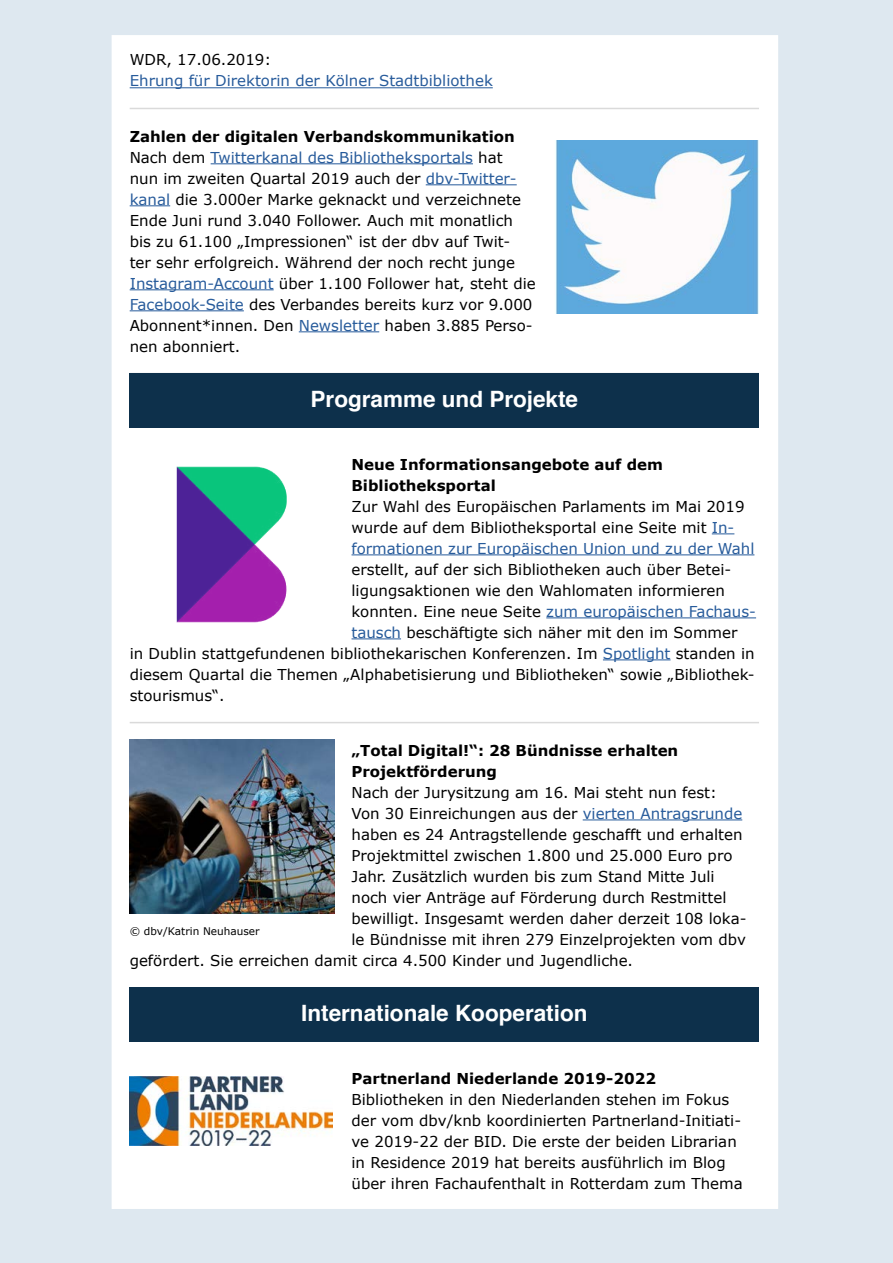
<style>
.page{position:relative;width:893px;height:1263px;background:#dee8f0}
.page>*{position:absolute;margin:0;border:0;box-sizing:border-box;transform-origin:0 0}
.t1{font:700 22.5px "Helvetica";color:#fff}
.t2{font:15px/21px "Verdana";color:#000}
.t3{font:700 15px/21px "Verdana";color:#000}
.t4{font:15px "Verdana";color:#275b9b}
.t5{font:10.5px "Verdana";color:#000}
.s1{font-weight:700}
.s2{color:#275b9b}
.s3{color:#000}
</style>
<div class="page">
<div style="left:112px;top:35px;width:666px;height:1174px;background:#fff"></div>
<hr style="left:130px;top:108px;width:629px;height:1px;background:#dadada">
<hr style="left:130px;top:87px;width:363px;height:1px;background:#275b9b">
<hr style="left:211px;top:163px;width:262px;height:1px;background:#275b9b">
<hr style="left:426px;top:184px;width:91px;height:1px;background:#275b9b">
<hr style="left:130px;top:205px;width:40px;height:1px;background:#275b9b">
<hr style="left:130px;top:289px;width:144px;height:1px;background:#275b9b">
<hr style="left:130px;top:310px;width:114px;height:1px;background:#275b9b">
<hr style="left:299px;top:331px;width:80px;height:1px;background:#275b9b">
<div style="left:130px;top:373px;width:629px;height:54px;background:#0d304b"></div>
<svg style="left:712px;top:533px;width:22px;height:1px"></svg>
<hr style="left:351px;top:554px;width:403px;height:1px;background:#275b9b">
<hr style="left:546px;top:617px;width:210px;height:1px;background:#275b9b">
<hr style="left:351px;top:638px;width:50px;height:1px;background:#275b9b">
<hr style="left:603px;top:659px;width:67px;height:1px;background:#275b9b">
<hr style="left:130px;top:722px;width:629px;height:1px;background:#dadada">
<hr style="left:583px;top:819px;width:159px;height:1px;background:#275b9b">
<div style="left:130px;top:987px;width:629px;height:54px;background:#0d304b"></div>
<img style="left:555px;top:140px;width:204px;height:174px">
<img style="left:176px;top:466px;width:111px;height:157px">
<img style="left:130px;top:740px;width:204px;height:173px">
<img style="left:130px;top:1076px;width:202px;height:69px">
<p class="t2" style="left:130px;top:49px;width:143px">WDR, 17.06.2019:</p>
<p class="t4" style="left:130px;top:71px;width:365px">Ehrung für Direktorin der Kölner Stadtbibliothek</p>
<p class="t2" style="left:130px;top:125px;width:408px"><span class="s1">Zahlen der digitalen Verbandskommunikation </span>Nach dem <span class="s2">Twitterkanal des Bibliotheksportals</span> hat<br>nun im zweiten Quartal 2019 auch der <span class="s2">dbv-Twitter&shy;kanal</span> die 3.000er Marke geknackt und verzeichnete Ende Juni rund 3.040 Follower. Auch mit monatlich bis zu 61.100 „Impressionen“ ist der dbv auf Twit-<br>ter sehr erfolgreich. Während der noch recht junge <span class="s2">Instagram-Account</span> über 1.100 Follower hat, steht die <span class="s2">Facebook-Seite</span> des Verbandes bereits kurz vor 9.000<br>Abonnent*innen. Den <span class="s2">Newsletter</span> haben 3.885 Perso&shy;nen abonniert.</p>
<h1 class="t1" style="left:311px;top:380px;width:269px">Programme und Projekte</h1>
<p class="t3" style="left:351px;top:453px;width:313px">Neue Informationsangebote auf dem<br>Bibliotheksportal</p>
<p class="t2" style="left:351px;top:495px;width:404px">Zur Wahl des Europäischen Parlaments im Mai 2019 wurde auf dem Bibliotheksportal eine Seite mit <span class="s2">In&shy;formationen zur Europäischen Union und zu der Wahl</span></p>
<p class="t2" style="left:351px;top:558px;width:381px">erstellt, auf der sich Bibliotheken auch über Betei-</p>
<p class="t2" style="left:351px;top:579px;width:375px">ligungsaktionen wie den Wahlomaten informieren</p>
<p class="t4" style="left:351px;top:601px;width:406px"><span class="s3">konnten. Eine neue Seite</span> zum europäischen Fachaus-</p>
<p class="t2" style="left:351px;top:621px;width:387px"><span class="s2">tausch</span> beschäftigte sich näher mit den im Sommer</p>
<p class="t2" style="left:130px;top:642px;width:626px">in Dublin stattgefundenen bibliothekarischen Konferenzen. Im <span class="s2">Spotlight</span> standen in</p>
<p class="t2" style="left:130px;top:663px;width:627px">diesem Quartal die Themen „Alphabetisierung und Bibliotheken“ sowie „Bibliothek-</p>
<p class="t2" style="left:130px;top:684px;width:96px">stourismus“.</p>
<p class="t3" style="left:351px;top:739px;width:328px">„Total Digital!“: 28 Bündnisse erhalten<br>Projektförderung</p>
<p class="t2" style="left:351px;top:781px;width:367px">Nach der Jurysitzung am 16. Mai steht nun fest:</p>
<p class="t2" style="left:351px;top:802px;width:392px">Von 30 Einreichungen aus der <span class="s2">vierten Antragsrunde</span></p>
<p class="t2" style="left:351px;top:823px;width:393px">haben es 24 Antragstellende geschafft und erhalten</p>
<p class="t2" style="left:351px;top:844px;width:382px">Projektmittel zwischen 1.800 und 25.000 Euro pro</p>
<p class="t2" style="left:351px;top:865px;width:365px">Jahr. Zusätzlich wurden bis zum Stand Mitte Juli</p>
<p class="t2" style="left:351px;top:886px;width:376px">noch vier Anträge auf Förderung durch Restmittel</p>
<p class="t2" style="left:351px;top:907px;width:397px">bewilligt. Insgesamt werden daher derzeit 108 loka-</p>
<p class="t2" style="left:351px;top:928px;width:396px">le Bündnisse mit ihren 279 Einzelprojekten vom dbv</p>
<p class="t2" style="left:130px;top:949px;width:505px">gefördert. Sie erreichen damit circa 4.500 Kinder und Jugendliche.</p>
<h1 class="t1" style="left:301px;top:994px;width:288px">Internationale Kooperation</h1>
<p class="t5" style="left:130px;top:924px;width:131px">© dbv/Katrin Neuhauser</p>
<p class="t3" style="left:351px;top:1067px;width:306px">Partnerland Niederlande 2019-2022</p>
<p class="t2" style="left:351px;top:1088px;width:393px">Bibliotheken in den Niederlanden stehen im Fokus der vom dbv/knb koordinierten Partnerland-Initiati&shy;ve 2019-22 der BID. Die erste der beiden Librarian in Residence 2019 hat bereits ausführlich im Blog über ihren Fachaufenthalt in Rotterdam zum Thema</p>
</div>
